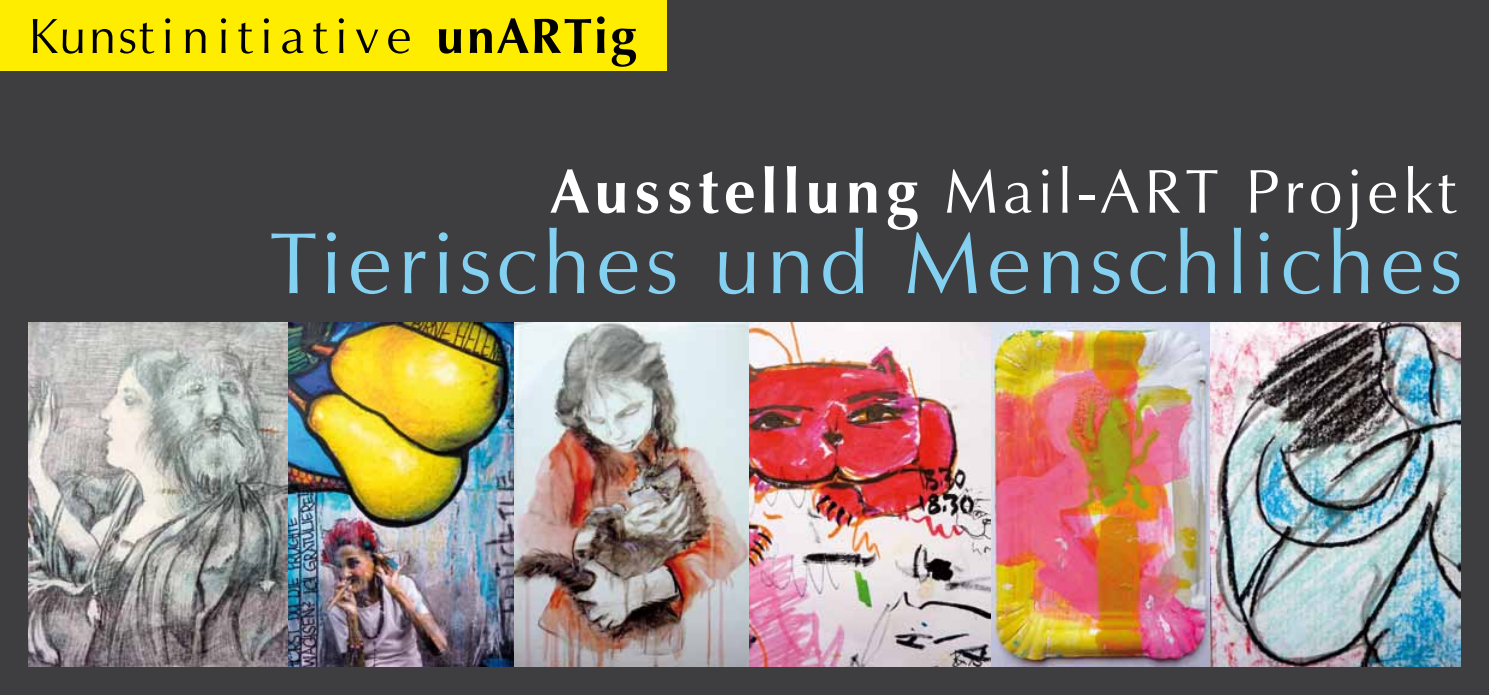
<style>
.page{position:relative;width:1489px;height:695px;background:#fff}
.page>*{position:absolute;margin:0;border:0;box-sizing:border-box;transform-origin:0 0}
.t1{font:87.5px "Zapf Humanist 601 BT";letter-spacing:.065em;color:#84d0f0}
.t2{font:62.5px "Zapf Humanist 601 BT";letter-spacing:.08em;color:#fff}
.t3{font:50px "Zapf Humanist 601 BT";letter-spacing:.16em;color:#000}
.s1{font-weight:700}
</style>
<div class="page">
<div style="left:0;top:0;width:1488px;height:694px;background:#3e3d40"></div>
<img style="left:28px;top:323px;width:1432px;height:343px">
<div style="left:0;top:0;width:666px;height:71px;background:#ffed00"></div>
<p class="t3" style="left:28px;top:5px;width:609px">Kunstinitiative <span class="s1">unARTig</span></p>
<p class="t2" style="left:551px;top:152px;width:905px"><span class="s1">Ausstellung</span> Mail-ART Projekt</p>
<h1 class="t1" style="left:269px;top:209px;width:1193px">Tierisches und Menschliches</h1>
</div>
